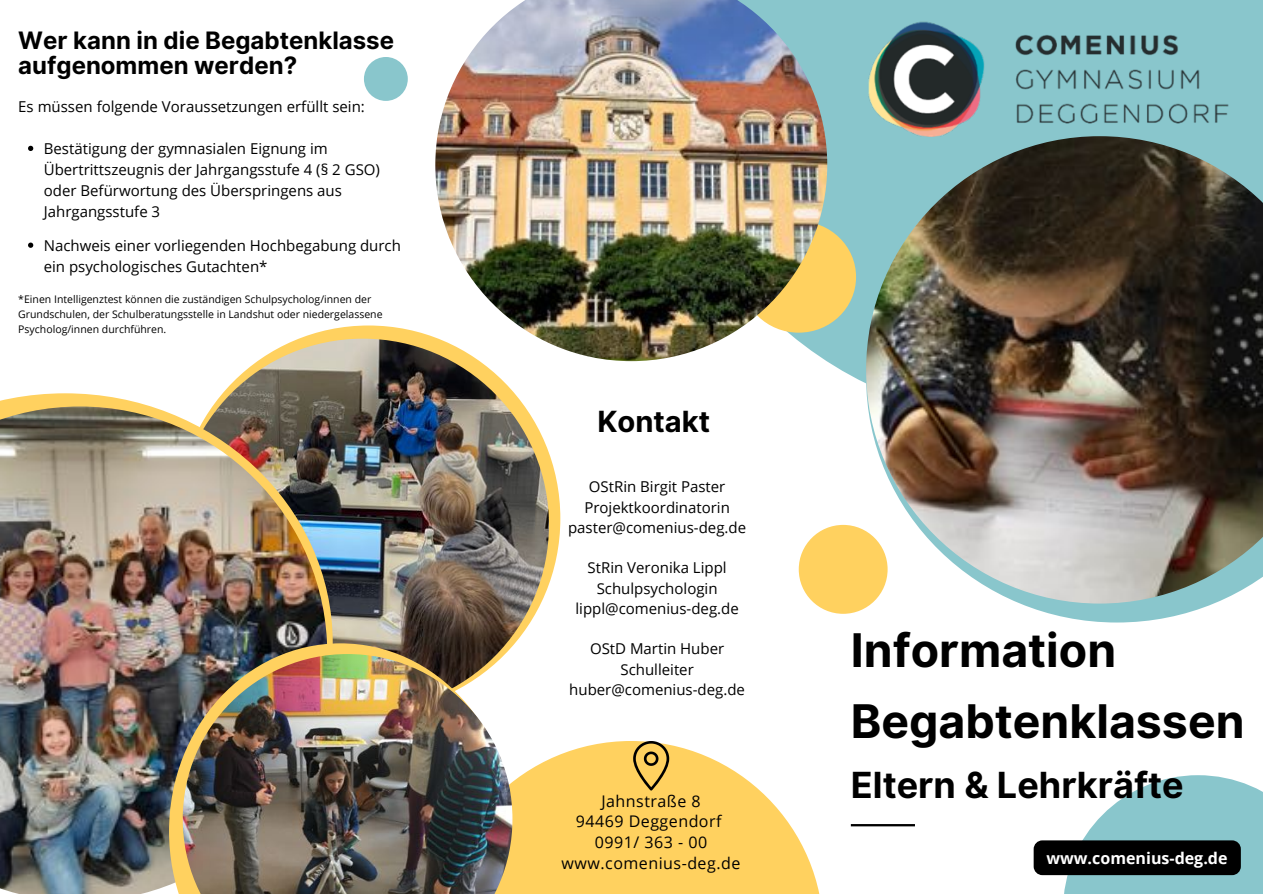
<style>
.page{position:relative;width:1263px;height:894px;background:#fff}
.page>*{position:absolute;margin:0;border:0;box-sizing:border-box;transform-origin:0 0}
.t1{font:700 46.35px/70.8px "Inter";color:#000}
.t2{font:700 36px "Inter";color:#000}
.t3{font:700 29.1px "Inter";color:#000}
.t4{font:700 24px/24.8px "Inter";color:#000}
.t5{font:16.05px/20.9px "Open Sans";letter-spacing:.03em;color:#000;text-align:center}
.t6{font:700 16.05px "Open Sans";color:#fff}
.t7{font:15px/20.2px "Open Sans";color:#000;text-align:center}
.t8{font:10.5px/15px "Open Sans";color:#000}
</style>
<div class="page">
<div style="left:826px;top:0;width:437px;height:384px;background:#89c6cc"></div>
<svg style="left:866px;top:132px;width:397px;height:490px"></svg>
<div style="left:741px;top:221px;width:115px;height:111px;background:#ffd15f;border-radius:50%"></div>
<img style="left:866px;top:136px;width:397px;height:467px">
<svg style="left:1063px;top:775px;width:200px;height:118px"></svg>
<div style="left:177px;top:325px;width:383px;height:386px;background:#ffd15f;border-radius:50%"></div>
<img style="left:177px;top:338px;width:372px;height:373px;border-radius:50%">
<svg style="left:0;top:393px;width:333px;height:250px"></svg>
<img style="left:0;top:406px;width:327px;height:487px">
<img style="left:169px;top:643px;width:343px;height:250px">
<svg style="left:512px;top:741px;width:307px;height:152px;fill:#ffd15f"></svg>
<img style="left:183px;top:654px;width:329px;height:239px">
<hr style="left:851px;top:823px;width:64px;height:3px;background:#000">
<div style="left:364px;top:57px;width:44px;height:44px;background:#89c6cc;border-radius:50%"></div>
<svg style="left:633px;top:741px;width:36px;height:49px;background:#c29f4b"></svg>
<img style="left:861px;top:10px;width:377px;height:137px">
<img style="left:435px;top:0;width:392px;height:361px">
<svg style="left:28px;top:146px;width:5px;height:5px"></svg>
<svg style="left:28px;top:242px;width:5px;height:6px"></svg>
<div style="left:1034px;top:840px;width:207px;height:34px;background:#000;border-radius:9px"></div>
<div style="left:799px;top:524px;width:89px;height:89px;background:#ffd15f;border-radius:50%"></div>
<h3 class="t4" style="left:18px;top:28px;width:377px">Wer kann in die Begabtenklasse aufgenommen werden?</h3>
<p class="t7" style="left:18px;top:96px;width:348px">Es müssen folgende Voraussetzungen erfüllt sein:</p>
<p class="t7" style="left:44px;top:138px;width:338px;line-height:21px;text-align:left">Bestätigung der gymnasialen Eignung im Übertrittszeugnis der Jahrgangsstufe 4 (§ 2 GSO) oder Befürwortung des Überspringens aus Jahrgangsstufe 3</p>
<p class="t7" style="left:44px;top:234px;width:359px;line-height:21px;text-align:left">Nachweis einer vorliegenden Hochbegabung durch ein psychologisches Gutachten*</p>
<p class="t8" style="left:18px;top:292px;width:366px">*Einen Intelligenztest können die zuständigen Schulpsycholog/innen der<br>Grundschulen, der Schulberatungsstelle in Landshut oder niedergelassene<br>Psycholog/innen durchführen.</p>
<h3 class="t3" style="left:597px;top:404px;width:114px">Kontakt</h3>
<p class="t7" style="left:568px;top:476px;width:180px">OStRin Birgit Paster<br>Projektkoordinatorin paster@comenius-deg.de</p>
<p class="t7" style="left:575px;top:557px;width:165px">StRin Veronika Lippl<br>Schulpsychologin lippl@comenius-deg.de</p>
<p class="t7" style="left:569px;top:638px;width:177px">OStD Martin Huber<br>Schulleiter huber@comenius-deg.de</p>
<p class="t5" style="left:562px;top:789px;width:180px">Jahnstraße 8<br>94469 Deggendorf<br>0991/ 363 - 00 www.comenius-deg.de</p>
<h1 class="t1" style="left:851px;top:614px;width:395px">Information<br>Begabtenklassen</h1>
<h2 class="t2" style="left:851px;top:762px;width:334px">Eltern &amp; Lehrkräfte</h2>
<p class="t6" style="left:1046px;top:846px;width:183px">www.comenius-deg.de</p>
</div>
